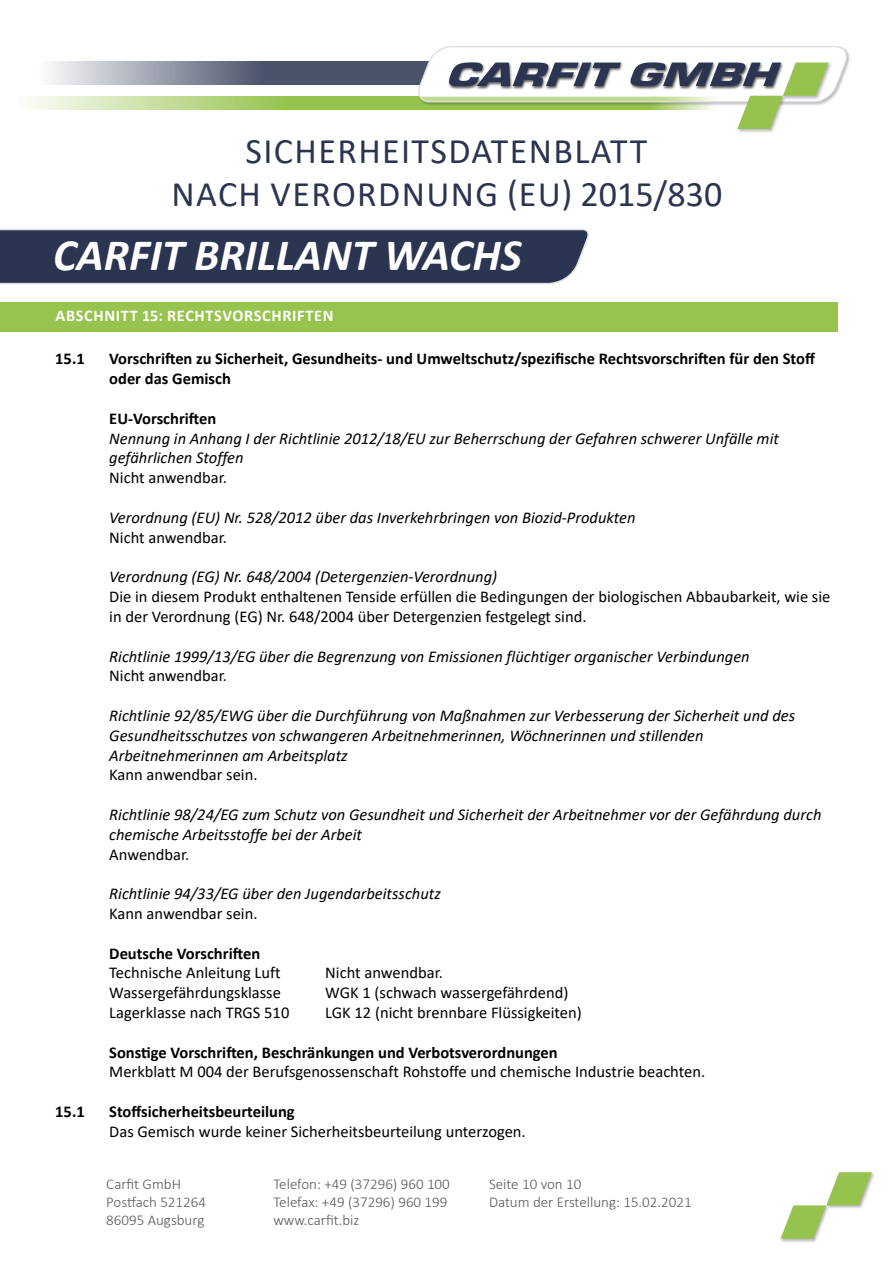
<style>
.page{position:relative;width:893px;height:1263px;background:#fff}
.page>*{position:absolute;margin:0;border:0;box-sizing:border-box;transform-origin:0 0}
.t1{font:italic 700 45px "Calibri";color:#fff}
.t2{font:36px/43.2px "Calibri";letter-spacing:.04em;color:#2b3451;text-align:center}
.t3{font:italic 900 35.1px "Eurostile";color:#2b3451;scale:1.43 1}
.t4{font:italic 16.5px/19.8px "Calibri";color:#000}
.t5{font:16.5px/19.8px "Calibri";color:#000}
.t6{font:700 16.5px/19.8px "Calibri";color:#000}
.t7{font:700 16.35px "Calibri";letter-spacing:.04em;color:#fff}
.t8{font:300 15px/18px "Calibri";color:#575756}
</style>
<div class="page">
<img style="left:872px;top:1173px;width:2px;height:8px">
<img style="left:780px;top:1238px;width:37px;height:4px">
<svg style="left:781px;top:1172px;width:91px;height:67px"></svg>
<svg style="left:50px;top:62px;width:366px;height:23px;background:#7c8293"></svg>
<svg style="left:28px;top:97px;width:388px;height:12px;background:#b7d685"></svg>
<img style="left:738px;top:129px;width:36px;height:3px">
<svg style="left:416px;top:46px;width:433px;height:83px"></svg>
<svg style="left:0;top:229px;width:589px;height:56px;background:#3a425d"></svg>
<div style="left:0;top:302px;width:838px;height:30px;background:#97c44e"></div>
<h3 class="t3" style="left:445px;top:55px;width:232px">CARFIT GMBH</h3>
<h2 class="t2" style="left:171px;top:129px;width:552px">SICHERHEITSDATENBLATT<br>NACH VERORDNUNG (EU) 2015/830</h2>
<h1 class="t1" style="left:53px;top:224px;width:470px">CARFIT BRILLANT WACHS</h1>
<p class="t7" style="left:56px;top:304px;width:279px">ABSCHNITT 15: RECHTSVORSCHRIFTEN</p>
<p class="t6" style="left:55px;top:349px;width:31px">15.1</p>
<p class="t6" style="left:109px;top:349px;width:707px">Vorschriften zu Sicherheit, Gesundheits- und Umweltschutz/spezifische Rechtsvorschriften für den Stoff oder das Gemisch</p>
<p class="t6" style="left:109px;top:408px;width:109px">EU-Vorschriften</p>
<p class="t4" style="left:109px;top:428px;width:671px">Nennung in Anhang I der Richtlinie 2012/18/EU zur Beherrschung der Gefahren schwerer Unfälle mit gefährlichen Stoffen</p>
<p class="t5" style="left:109px;top:467px;width:119px">Nicht anwendbar.</p>
<p class="t4" style="left:109px;top:507px;width:528px">Verordnung (EU) Nr. 528/2012 über das Inverkehrbringen von Biozid-Produkten</p>
<p class="t5" style="left:109px;top:527px;width:119px">Nicht anwendbar.</p>
<p class="t4" style="left:109px;top:566px;width:389px">Verordnung (EG) Nr. 648/2004 (Detergenzien-Verordnung)</p>
<p class="t5" style="left:109px;top:586px;width:723px">Die in diesem Produkt enthaltenen Tenside erfüllen die Bedingungen der biologischen Abbaubarkeit, wie sie in der Verordnung (EG) Nr. 648/2004 über Detergenzien festgelegt sind.</p>
<p class="t4" style="left:109px;top:645px;width:642px">Richtlinie 1999/13/EG über die Begrenzung von Emissionen flüchtiger organischer Verbindungen</p>
<p class="t5" style="left:109px;top:665px;width:119px">Nicht anwendbar.</p>
<p class="t4" style="left:109px;top:705px;width:687px">Richtlinie 92/85/EWG über die Durchführung von Maßnahmen zur Verbesserung der Sicherheit und des<br>Gesundheitsschutzes von schwangeren Arbeitnehmerinnen, Wöchnerinnen und stillenden<br>Arbeitnehmerinnen am Arbeitsplatz</p>
<p class="t5" style="left:109px;top:764px;width:150px">Kann anwendbar sein.</p>
<p class="t4" style="left:109px;top:804px;width:714px">Richtlinie 98/24/EG zum Schutz von Gesundheit und Sicherheit der Arbeitnehmer vor der Gefährdung durch chemische Arbeitsstoffe bei der Arbeit</p>
<p class="t5" style="left:109px;top:844px;width:82px">Anwendbar.</p>
<p class="t4" style="left:109px;top:883px;width:333px">Richtlinie 94/33/EG über den Jugendarbeitsschutz</p>
<p class="t5" style="left:109px;top:903px;width:150px">Kann anwendbar sein.</p>
<p class="t6" style="left:109px;top:943px;width:152px">Deutsche Vorschriften</p>
<p class="t5" style="left:109px;top:962px;width:173px">Technische Anleitung Luft</p>
<p class="t5" style="left:325px;top:962px;width:119px">Nicht anwendbar.</p>
<p class="t5" style="left:109px;top:982px;width:173px">Wassergefährdungsklasse</p>
<p class="t5" style="left:325px;top:982px;width:245px">WGK 1 (schwach wassergefährdend)</p>
<p class="t5" style="left:109px;top:1002px;width:182px">Lagerklasse nach TRGS 510</p>
<p class="t5" style="left:325px;top:1002px;width:258px">LGK 12 (nicht brennbare Flüssigkeiten)</p>
<p class="t6" style="left:109px;top:1042px;width:450px">Sonstige Vorschriften, Beschränkungen und Verbotsverordnungen</p>
<p class="t5" style="left:109px;top:1061px;width:597px">Merkblatt M 004 der Berufsgenossenschaft Rohstoffe und chemische Industrie beachten.</p>
<p class="t6" style="left:55px;top:1101px;width:31px">15.1</p>
<p class="t6" style="left:109px;top:1101px;width:187px">Stoffsicherheitsbeurteilung</p>
<p class="t5" style="left:109px;top:1121px;width:418px">Das Gemisch wurde keiner Sicherheitsbeurteilung unterzogen.</p>
<p class="t8" style="left:489px;top:1175px;width:204px">Seite 10 von 10<br>Datum der Erstellung: 15.02.2021</p>
<p class="t8" style="left:106px;top:1175px;width:101px">Carfit GmbH<br>Postfach 521264<br>86095 Augsburg</p>
<p class="t8" style="left:273px;top:1175px;width:178px">Telefon: +49 (37296) 960 100<br>Telefax: +49 (37296) 960 199 www.carfit.biz</p>
</div>
